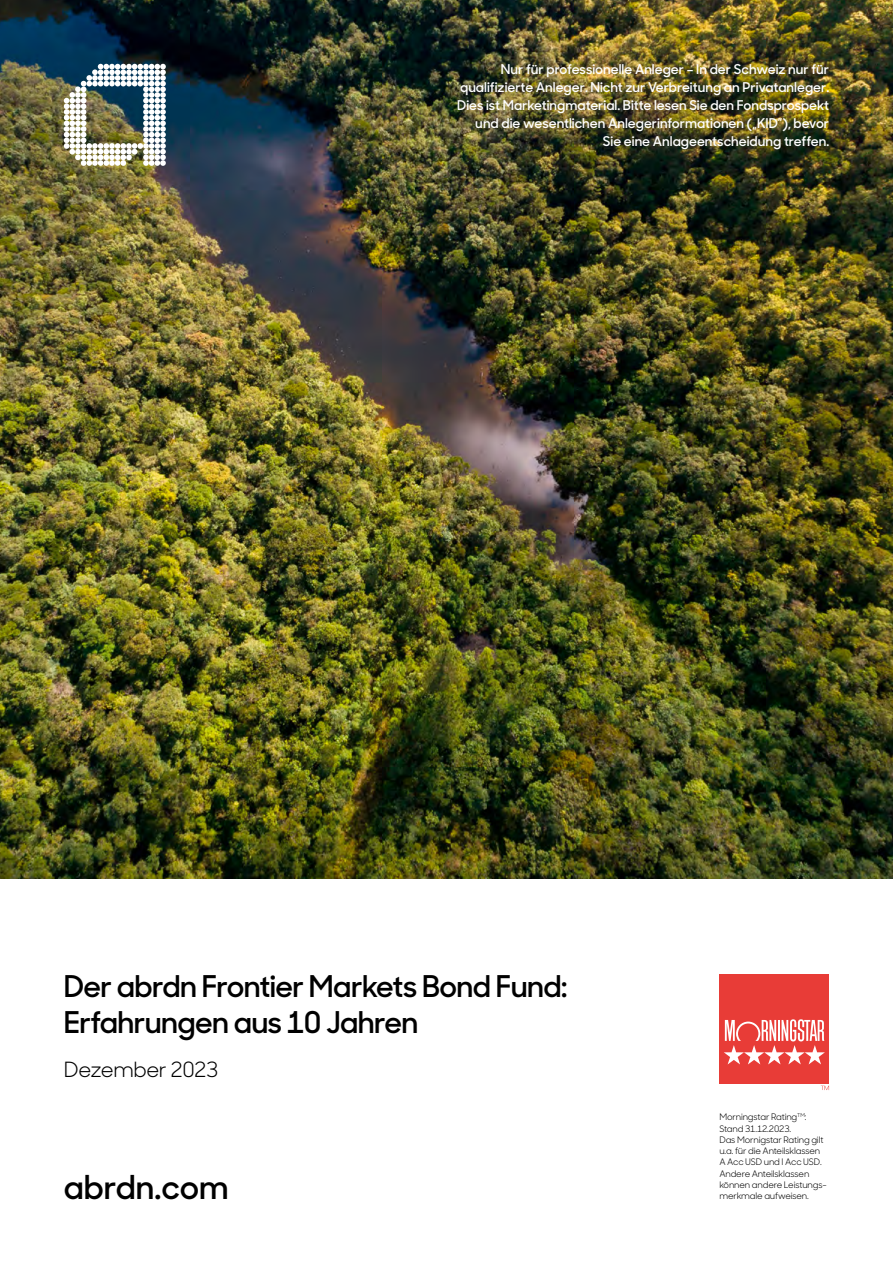
<style>
.page{position:relative;width:893px;height:1263px;background:#fff}
.page>*{position:absolute;margin:0;border:0;box-sizing:border-box;transform-origin:0 0}
.t1{font:600 33px "Sharp Sans Display No 1";color:#000}
.t2{font:600 30px/36px "Sharp Sans Display No 1";letter-spacing:-.02em;color:#000}
.t3{font:21px "Sharp Sans Display No 1";letter-spacing:-.02em;color:#000}
.t4{font:600 13.5px/18px "Sharp Sans Display No 1";color:#fff;text-align:right}
.t5{font:9px/11.2px "Sharp Sans Display No 1";letter-spacing:-.015em;color:#000}
</style>
<div class="page">
<img style="left:0;top:0;width:893px;height:878px">
<img style="left:64px;top:64px;width:102px;height:102px">
<svg style="left:822px;top:1086px;width:7px;height:4px"></svg>
<div style="left:719px;top:974px;width:110px;height:110px;background:#e83c37"></div>
<svg style="left:724px;top:1019px;width:101px;height:45px"></svg>
<p class="t4" style="left:457px;top:59px;width:374px">Nur für professionelle Anleger – In der Schweiz nur für qualifizierte Anleger. Nicht zur Verbreitung an Privatanleger.<br>Dies ist Marketingmaterial. Bitte lesen Sie den Fondsprospekt und die wesentlichen Anlegerinformationen („KID‟), bevor Sie eine Anlageentscheidung treffen.</p>
<h2 class="t2" style="left:64px;top:966px;width:505px">Der abrdn Frontier Markets Bond Fund:<br>Erfahrungen aus 10 Jahren</h2>
<h3 class="t3" style="left:64px;top:1052px;width:156px">Dezember 2023</h3>
<h1 class="t1" style="left:64px;top:1162px;width:166px">abrdn.com</h1>
<p class="t5" style="left:719px;top:1111px;width:109px">Morningstar Rating<sup>TM</sup>:<br>Stand 31.12.2023.<br>Das Mornigstar Rating gilt u.a. für die Anteilsklassen<br>A Acc USD und I Acc USD.<br>Andere Anteilsklassen können andere Leistungs&shy;merkmale aufweisen.</p>
</div>
